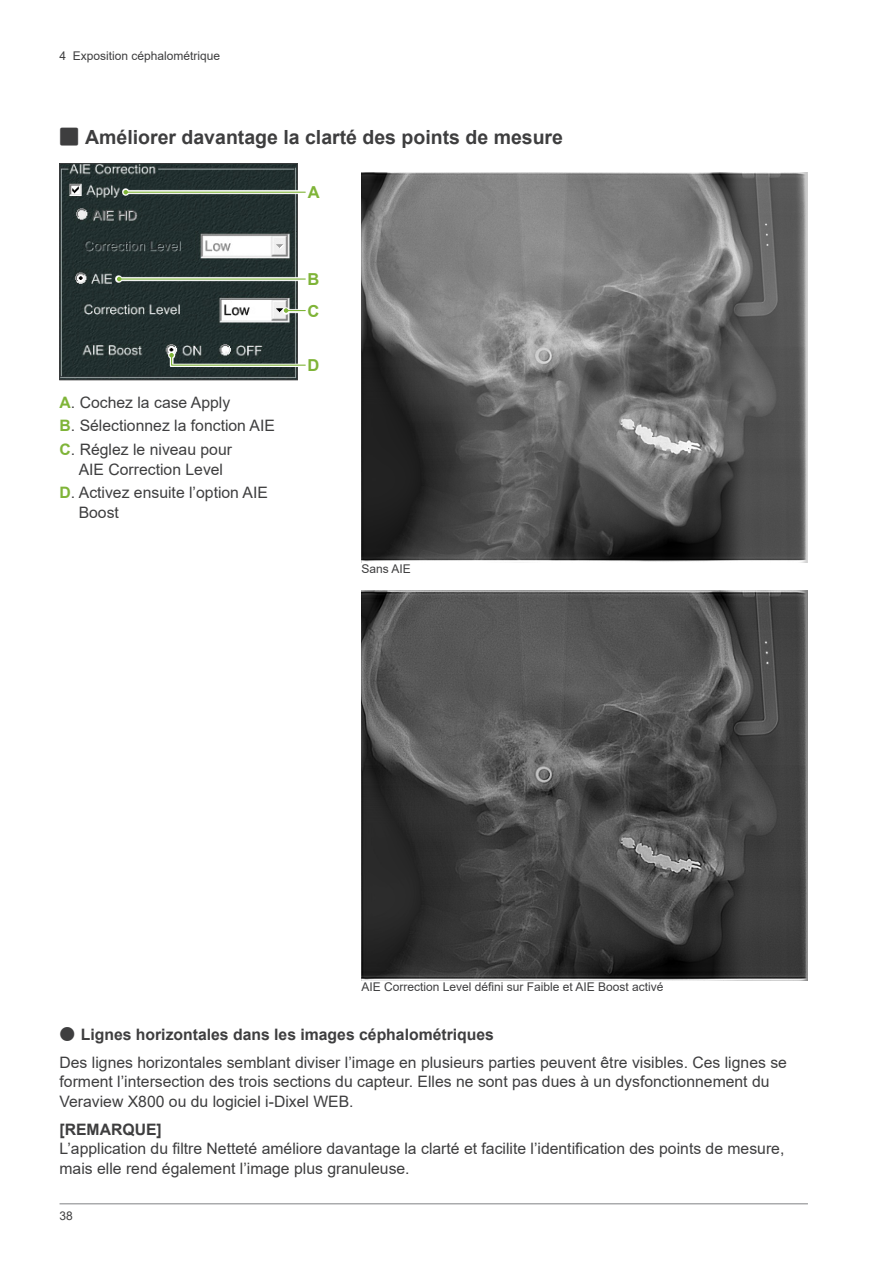
<style>
.page{position:relative;width:893px;height:1263px;background:#fff}
.page>*{position:absolute;margin:0;border:0;box-sizing:border-box;transform-origin:0 0}
.t1{font:700 19.5px "Arial";color:#3e3e3f}
.t2{font:700 16.5px/31.5px "Arial";color:#7fb438}
.t3{font:15.75px/23.7px "Arial";color:#3e3e3f}
.t4{font:700 15.75px "Arial";color:#3e3e3f}
.t5{font:12px "Arial";color:#3e3e3f}
.s1{font-family:"Shin Go Pro";font-weight:500}
.s2{font-weight:700;color:#7fb438}
.s3{font-weight:700}
</style>
<div class="page">
<hr style="left:60px;top:1203px;width:748px;height:1px;background:#808285">
<img style="left:361px;top:173px;width:447px;height:390px">
<img style="left:361px;top:590px;width:447px;height:390px">
<img style="left:62px;top:165px;width:234px;height:213px">
<div style="left:60px;top:163px;width:238px;height:217px;border:1px solid #3e3e3f"></div>
<svg style="left:122px;top:189px;width:184px;height:7px"></svg>
<hr style="left:126px;top:192px;width:179px;height:1px;background:#7fb438">
<svg style="left:123px;top:190px;width:5px;height:4px"></svg>
<svg style="left:116px;top:275px;width:190px;height:8px"></svg>
<hr style="left:119px;top:278px;width:186px;height:2px;background:#7fb438">
<svg style="left:117px;top:277px;width:4px;height:4px"></svg>
<svg style="left:168px;top:352px;width:130px;height:15px"></svg>
<svg style="left:169px;top:353px;width:137px;height:13px;background:#536256"></svg>
<svg style="left:282px;top:307px;width:24px;height:7px"></svg>
<svg style="left:284px;top:308px;width:21px;height:5px"></svg>
<p class="t5" style="left:60px;top:47px;width:162px">4 Exposition céphalométrique</p>
<p class="t1" style="left:60px;top:124px;width:505px"><span class="s1">⹅</span> Améliorer davantage la clarté des points de mesure</p>
<p class="t2" style="left:308px;top:177px;width:13px">A</p>
<p class="t2" style="left:307px;top:264px;width:13px">B<br>C</p>
<p class="t3" style="left:60px;top:390px;width:217px"><span class="s2">A</span>. Cochez la case Apply<br><span class="s2">B</span>. Sélectionnez la fonction AIE<br><span class="s2">C</span>. Réglez le niveau pour</p>
<p class="t3" style="left:60px;top:457px;width:210px;text-indent:19px">AIE Correction Level<br><span class="s2">D</span>. Activez ensuite l’option AIE</p>
<p class="t3" style="left:79px;top:500px;width:42px">Boost</p>
<p class="t2" style="left:307px;top:350px;width:13px">D</p>
<p class="t5" style="left:361px;top:560px;width:51px">Sans AIE</p>
<p class="t5" style="left:361px;top:978px;width:304px">AIE Correction Level défini sur Faible et AIE Boost activé</p>
<p class="t3" style="left:60px;top:1021px;width:729px;line-height:27.5px"><span class="s1">●</span> <span class="s3">Lignes horizontales dans les images céphalométriques<br></span>Des lignes horizontales semblant diviser l’image en plusieurs parties peuvent être visibles. Ces lignes se</p>
<p class="t3" style="left:60px;top:1072px;width:712px;line-height:19.5px">forment l’intersection des trois sections du capteur. Elles ne sont pas dues à un dysfonctionnement du<br>Veraview X800 ou du logiciel i-Dixel WEB.</p>
<p class="t4" style="left:60px;top:1118px;width:104px">[REMARQUE]</p>
<p class="t3" style="left:60px;top:1139px;width:726px;line-height:19.5px">L’application du filtre Netteté améliore davantage la clarté et facilite l’identification des points de mesure, mais elle rend également l’image plus granuleuse.</p>
<p class="t5" style="left:60px;top:1208px;width:15px">38</p>
</div>
